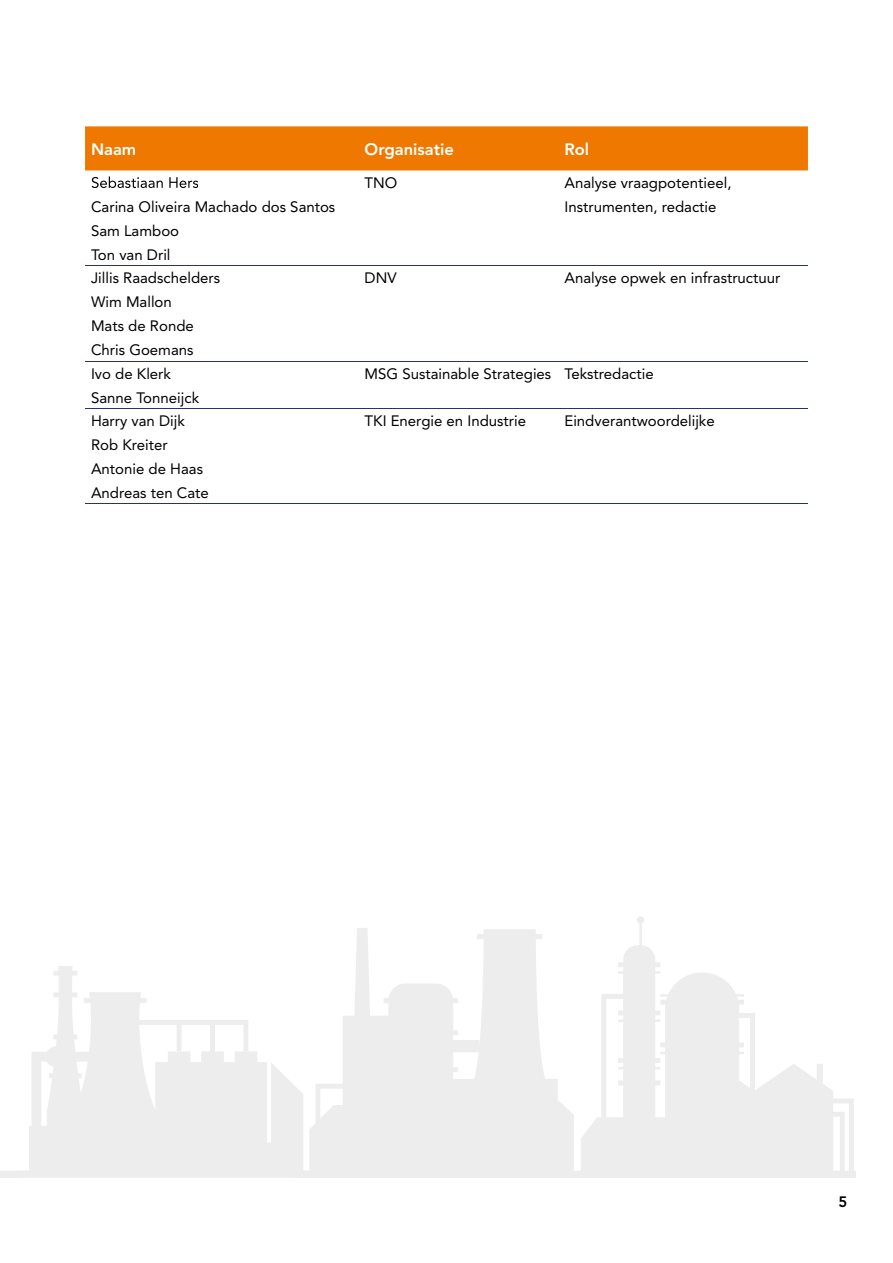
<style>
.page{position:relative;width:893px;height:1263px;background:#fff}
.page>*{position:absolute;margin:0;border:0;box-sizing:border-box;transform-origin:0 0}
.t1{font:800 16.5px "Avenir LT Std";color:#fff}
.t2{font:15px/24px "Avenir LT Std";color:#000}
.t3{font:800 15px "Avenir LT Std";color:#000}
</style>
<div class="page">
<svg style="left:0;top:916px;width:856px;height:262px;fill:#ededed"></svg>
<div style="left:85px;top:126px;width:723px;height:44px;background:#ef7900"></div>
<hr style="left:85px;top:265px;width:274px;height:1px;background:#253081">
<hr style="left:359px;top:265px;width:199px;height:1px;background:#253081">
<hr style="left:558px;top:265px;width:250px;height:1px;background:#253081">
<hr style="left:85px;top:361px;width:274px;height:1px;background:#253081">
<hr style="left:359px;top:361px;width:199px;height:1px;background:#253081">
<hr style="left:558px;top:361px;width:250px;height:1px;background:#253081">
<hr style="left:85px;top:408px;width:274px;height:1px;background:#253081">
<hr style="left:359px;top:408px;width:199px;height:1px;background:#253081">
<hr style="left:558px;top:408px;width:250px;height:1px;background:#253081">
<hr style="left:85px;top:503px;width:274px;height:1px;background:#253081">
<hr style="left:359px;top:503px;width:199px;height:1px;background:#253081">
<hr style="left:558px;top:503px;width:250px;height:1px;background:#253081">
<svg style="left:92px;top:176px;width:106px;height:12px"></svg>
<p class="t1" style="left:91px;top:139px;width:47px">Naam</p>
<p class="t1" style="left:365px;top:139px;width:91px">Organisatie</p>
<p class="t1" style="left:564px;top:139px;width:26px">Rol</p>
<p class="t2" style="left:91px;top:195px;width:246px">Carina Oliveira Machado dos Santos<br>Sam Lamboo<br>Ton van Dril</p>
<p class="t2" style="left:365px;top:171px;width:34px">TNO</p>
<p class="t2" style="left:564px;top:171px;width:169px">Analyse vraagpotentieel,<br>Instrumenten, redactie</p>
<p class="t2" style="left:91px;top:266px;width:131px">Jillis Raadschelders<br>Wim Mallon<br>Mats de Ronde<br>Chris Goemans</p>
<p class="t2" style="left:365px;top:266px;width:33px">DNV</p>
<p class="t2" style="left:564px;top:266px;width:217px">Analyse opwek en infrastructuur</p>
<p class="t2" style="left:91px;top:361px;width:110px">Ivo de Klerk<br>Sanne Tonneijck</p>
<p class="t2" style="left:365px;top:361px;width:291px">MSG Sustainable Strategies Tekstredactie</p>
<p class="t2" style="left:91px;top:409px;width:119px">Harry van Dijk<br>Rob Kreiter<br>Antonie de Haas<br>Andreas ten Cate</p>
<p class="t2" style="left:365px;top:409px;width:163px">TKI Energie en Industrie</p>
<p class="t2" style="left:564px;top:409px;width:152px">Eindverantwoordelijke</p>
<p class="t3" style="left:839px;top:1193px;width:10px">5</p>
</div>
